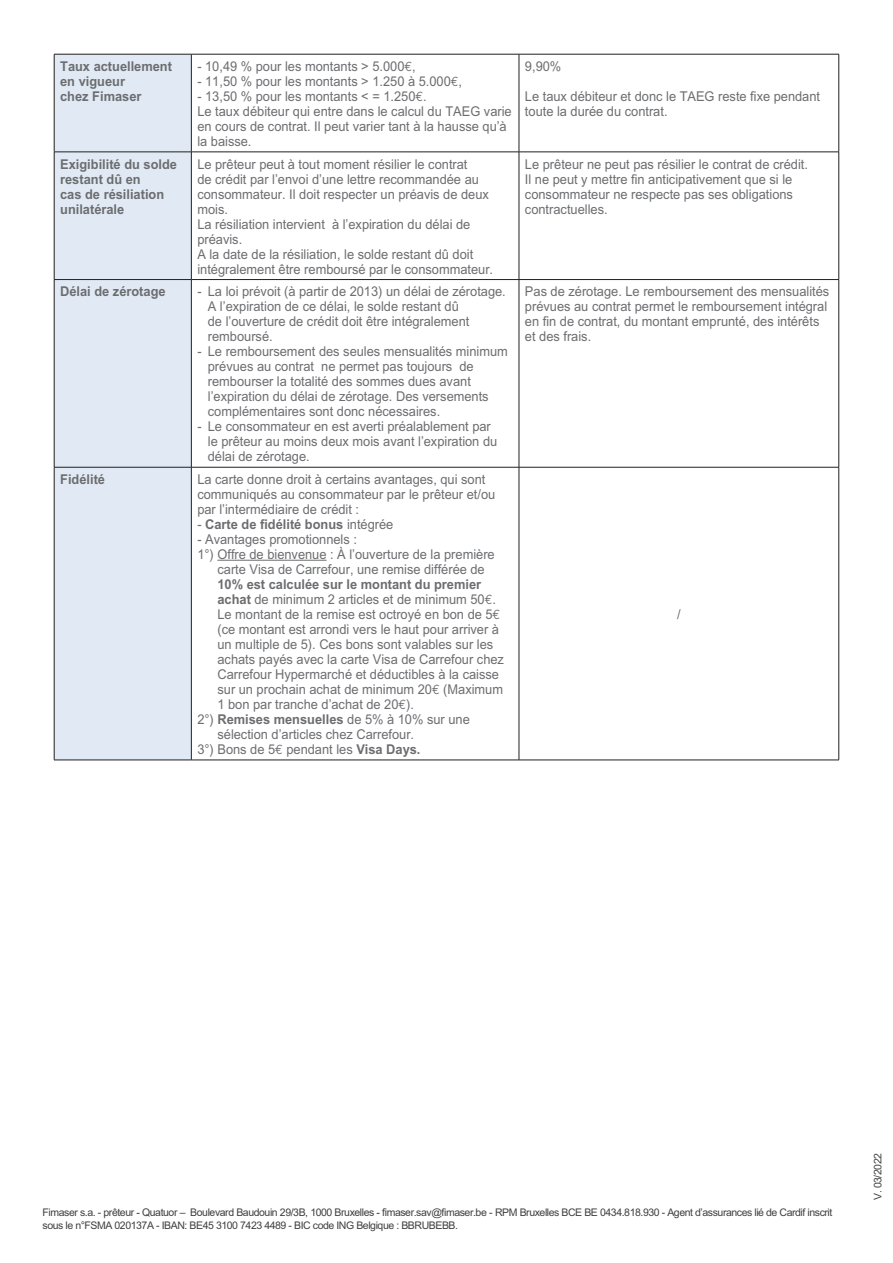
<style>
.page{position:relative;width:893px;height:1263px;background:#fff}
.page>*{position:absolute;margin:0;border:0;box-sizing:border-box;transform-origin:0 0}
.t1{font:13.5px/15px "M Arial";color:#6c6d70;scale:.95 1}
.t2{font:700 13.5px/15px "M Arial";color:#6c6d70;scale:.95 1}
.t3{font:10.5px/12.6px "M Arial";letter-spacing:-.04em;color:#3e3e3f}
.t4{font:10.5px "Arial";letter-spacing:-.04em;color:#414142}
.s1{font-family:"Euro Mono"}
.s2{font-weight:400}
.s3{font-weight:700}
.s4{font-family:"Arial"}
</style>
<div class="page">
<div style="left:55px;top:55px;width:136px;height:705px;background:#e1eaf4"></div>
<hr style="left:54px;top:54px;width:137px;height:1px;background:#231f20">
<hr style="left:54px;top:54px;width:1px;height:98px;background:#231f20">
<hr style="left:191px;top:54px;width:328px;height:1px;background:#231f20">
<hr style="left:191px;top:54px;width:1px;height:98px;background:#231f20">
<hr style="left:519px;top:54px;width:320px;height:1px;background:#231f20">
<hr style="left:519px;top:54px;width:1px;height:98px;background:#231f20">
<hr style="left:838px;top:54px;width:1px;height:98px;background:#231f20">
<hr style="left:54px;top:152px;width:137px;height:1px;background:#231f20">
<hr style="left:54px;top:152px;width:1px;height:127px;background:#231f20">
<hr style="left:191px;top:152px;width:328px;height:1px;background:#231f20">
<hr style="left:191px;top:152px;width:1px;height:127px;background:#231f20">
<hr style="left:519px;top:152px;width:320px;height:1px;background:#231f20">
<hr style="left:519px;top:152px;width:1px;height:127px;background:#231f20">
<hr style="left:838px;top:152px;width:1px;height:127px;background:#231f20">
<hr style="left:54px;top:279px;width:137px;height:1px;background:#231f20">
<hr style="left:54px;top:280px;width:1px;height:187px;background:#231f20">
<hr style="left:191px;top:279px;width:328px;height:1px;background:#231f20">
<hr style="left:191px;top:280px;width:1px;height:187px;background:#231f20">
<hr style="left:519px;top:279px;width:320px;height:1px;background:#231f20">
<hr style="left:519px;top:280px;width:1px;height:187px;background:#231f20">
<hr style="left:838px;top:280px;width:1px;height:187px;background:#231f20">
<hr style="left:54px;top:467px;width:137px;height:1px;background:#231f20">
<hr style="left:54px;top:467px;width:1px;height:293px;background:#231f20">
<hr style="left:191px;top:467px;width:328px;height:1px;background:#231f20">
<hr style="left:191px;top:467px;width:1px;height:293px;background:#231f20">
<hr style="left:519px;top:467px;width:320px;height:1px;background:#231f20">
<hr style="left:519px;top:467px;width:1px;height:293px;background:#231f20">
<hr style="left:838px;top:467px;width:1px;height:293px;background:#231f20">
<hr style="left:54px;top:760px;width:137px;height:1px;background:#231f20">
<hr style="left:191px;top:760px;width:328px;height:1px;background:#231f20">
<hr style="left:519px;top:760px;width:320px;height:1px;background:#231f20">
<hr style="left:217px;top:560px;width:110px;height:1px;background:#6c6d70">
<p class="t2" style="left:60px;top:58px;width:119px">Taux actuellement en vigueur<br>chez Fimaser</p>
<p class="t1" style="left:197px;top:59px;width:231px">- 10,49 % pour les montants &gt; 5.000<span class="s1">€</span>,</p>
<p class="t1" style="left:197px;top:74px;width:280px">- 11,50 % pour les montants &gt; 1.250 à 5.000<span class="s1">€</span>,</p>
<p class="t1" style="left:197px;top:89px;width:332px">- 13,50 % pour les montants &lt; = 1.250<span class="s1">€</span>.<br>Le taux débiteur qui entre dans le calcul du TAEG varie en cours de contrat. Il peut varier tant à la hausse qu’à la baisse.</p>
<p class="t1" style="left:525px;top:59px;width:40px">9,90%</p>
<p class="t1" style="left:525px;top:89px;width:312px">Le taux débiteur et donc le TAEG reste fixe pendant toute la durée du contrat.</p>
<p class="t2" style="left:60px;top:156px;width:125px">Exigibilité du solde restant dû en<br>cas de résiliation unilatérale</p>
<p class="t1" style="left:197px;top:156px;width:313px">Le prêteur peut à tout moment résilier le contrat<br>de crédit par l’envoi d’une lettre recommandée au consommateur. Il doit respecter un préavis de deux mois.<br>La résiliation intervient à l’expiration du délai de préavis.<br>A la date de la résiliation, le solde restant dû doit intégralement être remboursé par le consommateur.</p>
<p class="t1" style="left:525px;top:156px;width:299px">Le prêteur ne peut pas résilier le contrat de crédit.<br>Il ne peut y mettre fin anticipativement que si le consommateur ne respecte pas ses obligations contractuelles.</p>
<p class="t2" style="left:60px;top:284px;width:113px">Délai de zérotage</p>
<p class="t1" style="left:208px;top:284px;width:315px;text-indent:-11px">- La loi prévoit (à partir de 2013) un délai de zérotage.<br>A l’expiration de ce délai, le solde restant dû<br>de l’ouverture de crédit doit être intégralement remboursé.</p>
<p class="t1" style="left:208px;top:344px;width:317px;text-indent:-11px">- Le remboursement des seules mensualités minimum prévues au contrat ne permet pas toujours de rembourser la totalité des sommes dues avant l’expiration du délai de zérotage. Des versements complémentaires sont donc nécessaires.</p>
<p class="t1" style="left:208px;top:419px;width:306px;text-indent:-11px">- Le consommateur en est averti préalablement par le prêteur au moins deux mois avant l’expiration du délai de zérotage.</p>
<p class="t1" style="left:525px;top:284px;width:322px">Pas de zérotage. Le remboursement des mensualités prévues au contrat permet le remboursement intégral en fin de contrat, du montant emprunté, des intérêts et des frais.</p>
<p class="t2" style="left:60px;top:471px;width:49px">Fidélité</p>
<p class="t1" style="left:197px;top:472px;width:315px">La carte donne droit à certains avantages, qui sont communiqués au consommateur par le prêteur et/ou par l’intermédiaire de crédit :</p>
<p class="t2" style="left:197px;top:516px;width:208px"><span class="s2">-</span> Carte de fidélité bonus <span class="s2">intégrée</span></p>
<p class="t1" style="left:197px;top:532px;width:170px">- Avantages promotionnels :</p>
<p class="t1" style="left:197px;top:547px;width:315px">1°) Offre de bienvenue : À l’ouverture de la première</p>
<p class="t1" style="left:217px;top:562px;width:283px">carte Visa de Carrefour, une remise différée de</p>
<p class="t2" style="left:217px;top:576px;width:279px">10% est calculée sur le montant du premier</p>
<p class="t1" style="left:217px;top:592px;width:295px"><span class="s3">achat</span> de minimum 2 articles et de minimum 50<span class="s1">€</span>.</p>
<p class="t1" style="left:217px;top:607px;width:299px">Le montant de la remise est octroyé en bon de 5<span class="s1">€</span></p>
<p class="t1" style="left:217px;top:622px;width:298px">(ce montant est arrondi vers le haut pour arriver à</p>
<p class="t1" style="left:217px;top:637px;width:292px">un multiple de 5). Ces bons sont valables sur les</p>
<p class="t1" style="left:217px;top:652px;width:303px">achats payés avec la carte Visa de Carrefour chez</p>
<p class="t1" style="left:217px;top:667px;width:298px">Carrefour Hypermarché et déductibles à la caisse</p>
<p class="t1" style="left:217px;top:682px;width:302px">sur un prochain achat de minimum 20<span class="s1">€</span> (Maximum</p>
<p class="t1" style="left:217px;top:697px;width:208px">1 bon par tranche d’achat de 20<span class="s1">€</span>).</p>
<p class="t1" style="left:197px;top:712px;width:288px">2°) <span class="s3">Remises mensuelles</span> de 5% à 10% sur une</p>
<p class="t1" style="left:217px;top:727px;width:209px">sélection d’articles chez Carrefour.</p>
<p class="t1" style="left:197px;top:742px;width:236px">3°) Bons de 5<span class="s1">€</span> pendant les <span class="s3">Visa Days.</span></p>
<p class="t1" style="left:677px;top:607px;width:5px">/</p>
<p class="t3" style="left:43px;top:1206px;width:791px">Fimaser s.a. - prête<span class="s4">ur - Quatuor – Boulevard Baudouin 29/3B, 1000 Bruxelles - fimaser.s</span>av@fimaser.be - RPM Bruxelles BCE BE 0434.818.930 - Agent d’assurances lié de Cardif inscrit sous le n°FSMA 020137A - IBAN: BE45 3100 7423 4489 - BIC code ING Belgique : BBRUBEBB.</p>
<p class="t4" style="left:871px;top:1200px;width:49px;rotate:-90deg">V. 03/2022</p>
</div>
